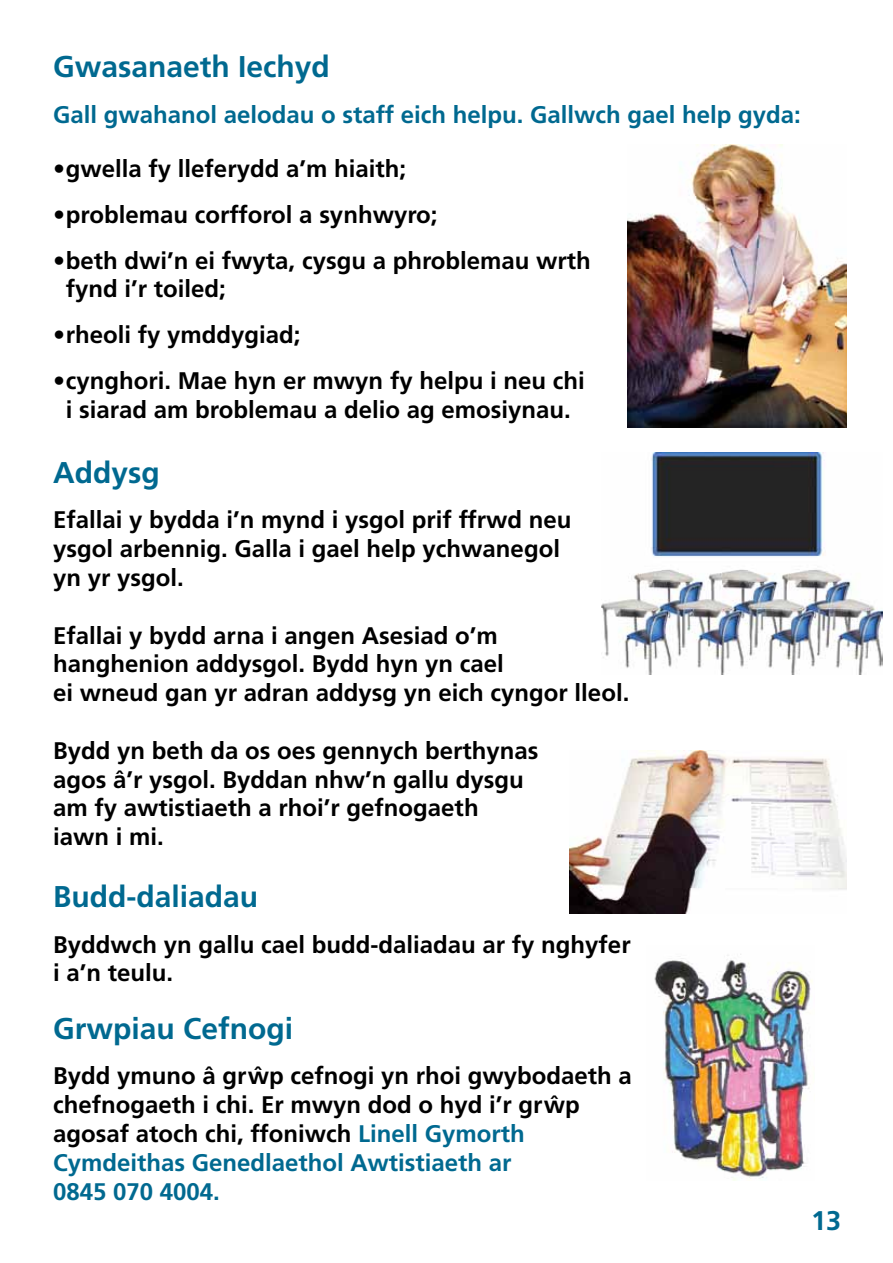
<style>
.page{position:relative;width:893px;height:1263px;background:#fff}
.page>*{position:absolute;margin:0;border:0;box-sizing:border-box;transform-origin:0 0}
.t1{font:700 30px "Frutiger LT Std";color:#006990}
.t2{font:700 27px "Frutiger LT Std";color:#006990}
.t3{font:700 24px/28.8px "Frutiger LT Std";color:#000}
.t4{font:700 24px "Frutiger LT Std";color:#006990}
.s1{color:#006990}
</style>
<div class="page">
<img style="left:601px;top:452px;width:281px;height:222px">
<img style="left:570px;top:750px;width:277px;height:163px">
<img style="left:627px;top:145px;width:220px;height:282px">
<img style="left:654px;top:954px;width:158px;height:226px">
<p class="t1" style="left:53px;top:49px;width:278px">Gwasanaeth Iechyd</p>
<p class="t4" style="left:53px;top:100px;width:749px">Gall gwahanol aelodau o staff eich helpu. Gallwch gael help gyda:</p>
<p class="t3" style="left:53px;top:154px;width:354px">• gwella fy lleferydd a’m hiaith;</p>
<p class="t3" style="left:53px;top:200px;width:386px">• problemau corfforol a synhwyro;</p>
<p class="t3" style="left:66px;top:246px;width:527px;text-indent:-13px">• beth dwi’n ei fwyta, cysgu a phroblemau wrth fynd i’r toiled;</p>
<p class="t3" style="left:53px;top:320px;width:249px">• rheoli fy ymddygiad;</p>
<p class="t3" style="left:53px;top:366px;width:533px;text-align:center">• cynghori. Mae hyn er mwyn fy helpu i neu chi i siarad am broblemau a delio ag emosiynau.</p>
<p class="t1" style="left:53px;top:454px;width:108px">Addysg</p>
<p class="t3" style="left:53px;top:506px;width:520px">Efallai y bydda i’n mynd i ysgol prif ffrwd neu ysgol arbennig. Galla i gael help ychwanegol yn yr ysgol.</p>
<p class="t3" style="left:53px;top:621px;width:578px">Efallai y bydd arna i angen Asesiad o’m hanghenion addysgol. Bydd hyn yn cael<br>ei wneud gan yr adran addysg yn eich cyngor lleol.</p>
<p class="t3" style="left:53px;top:736px;width:487px">Bydd yn beth da os oes gennych berthynas agos â’r ysgol. Byddan nhw’n gallu dysgu am fy awtistiaeth a rhoi’r gefnogaeth iawn i mi.</p>
<p class="t1" style="left:53px;top:879px;width:207px">Budd-daliadau</p>
<p class="t3" style="left:53px;top:930px;width:579px">Byddwch yn gallu cael budd-daliadau ar fy nghyfer i a’n teulu.</p>
<p class="t1" style="left:53px;top:1010px;width:242px">Grwpiau Cefnogi</p>
<p class="t3" style="left:53px;top:1062px;width:580px">Bydd ymuno â gr ˆwp cefnogi yn rhoi gwybodaeth a chefnogaeth i chi. Er mwyn dod o hyd i’r gr ˆwp agosaf atoch chi, ffoniwch <span class="s1">Linell Gymorth Cymdeithas Genedlaethol Awtistiaeth ar<br>0845 070 4004.</span></p>
<p class="t2" style="left:811px;top:1205px;width:32px">13</p>
</div>
